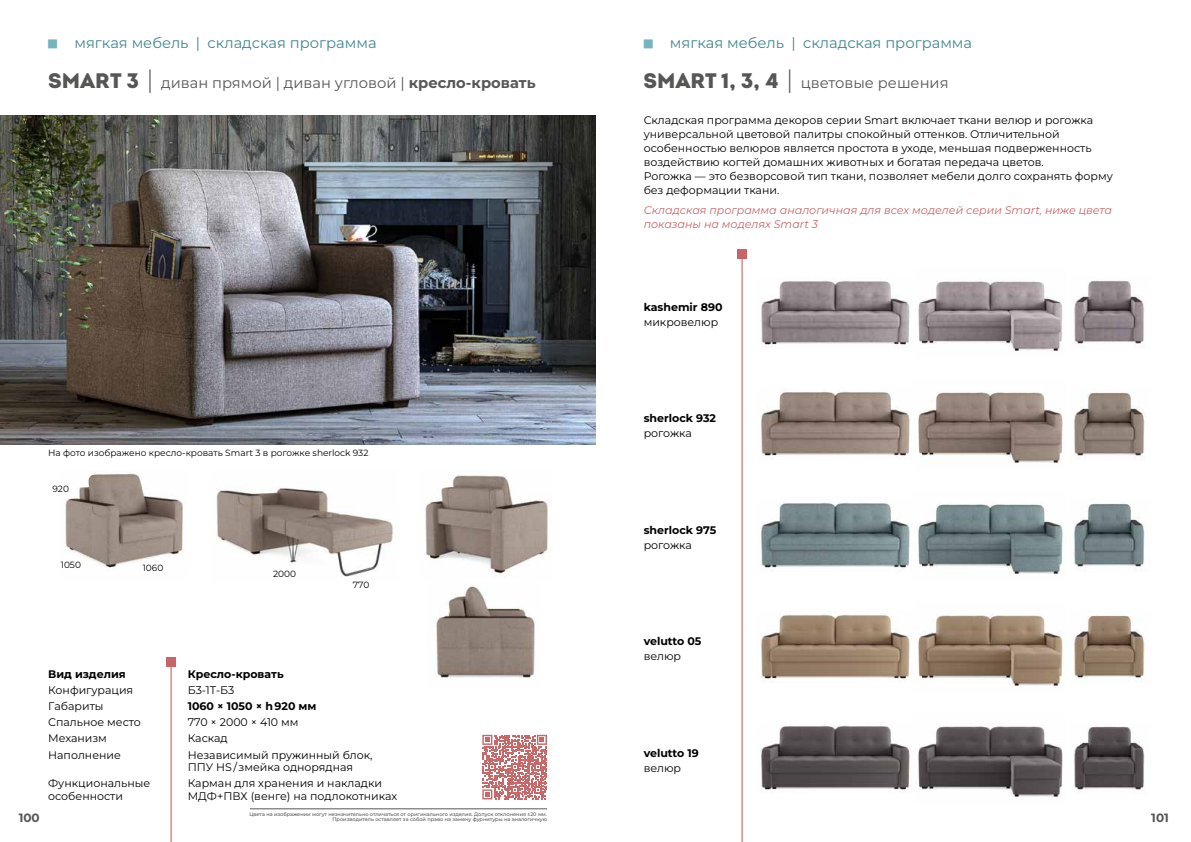
<style>
.page{position:relative;width:1191px;height:842px;background:#fff}
.page>*{position:absolute;margin:0;border:0;box-sizing:border-box;transform-origin:0 0}
.t1{font:14.7px "Montserrat";color:#565655}
.t2{font:14.7px "Montserrat";color:#428692}
.t3{font:700 12px "Montserrat";color:#565655}
.t4{font:11px/16.2px "Montserrat";color:#000}
.t5{font:700 11px "Montserrat";color:#000}
.t6{font:italic 11px/14px "Montserrat";color:#c96567}
.t7{font:9px "Montserrat";color:#000}
.t8{font:500 5px/5.7px "Montserrat";color:#565655;text-align:right}
.s1{font-size:23px;color:#75b4bf}
.s2{font-family:"Intro Demo Black CAPS";font-size:21px}
.s3{font-weight:300;font-size:25px}
.s4{font-weight:700}
</style>
<div class="page">
<img style="left:216px;top:488px;width:178px;height:89px">
<img style="left:64px;top:473px;width:119px;height:95px">
<img style="left:425px;top:475px;width:125px;height:102px">
<img style="left:436px;top:586px;width:100px;height:92px">
<img style="left:0;top:115px;width:595px;height:329px">
<hr style="left:170px;top:662px;width:2px;height:180px;background:#c96567">
<div style="left:166px;top:657px;width:10px;height:10px;background:#c96567"></div>
<hr style="left:741px;top:254px;width:1px;height:588px;background:#c96567">
<div style="left:737px;top:249px;width:9px;height:10px;background:#c96567"></div>
<img style="left:918px;top:503px;width:145px;height:71px">
<img style="left:1074px;top:503px;width:72px;height:68px">
<img style="left:761px;top:501px;width:151px;height:70px">
<img style="left:918px;top:281px;width:145px;height:70px">
<img style="left:1074px;top:280px;width:71px;height:68px">
<img style="left:761px;top:281px;width:149px;height:67px">
<img style="left:916px;top:391px;width:147px;height:72px">
<img style="left:1074px;top:391px;width:71px;height:69px">
<img style="left:761px;top:390px;width:151px;height:68px">
<img style="left:918px;top:614px;width:145px;height:72px">
<img style="left:1073px;top:615px;width:73px;height:67px">
<img style="left:760px;top:613px;width:152px;height:69px">
<img style="left:918px;top:725px;width:145px;height:72px">
<img style="left:1074px;top:726px;width:71px;height:68px">
<img style="left:761px;top:725px;width:150px;height:68px">
<svg style="left:482px;top:735px;width:65px;height:64px"></svg>
<hr style="left:250px;top:808px;width:297px;height:1px;background:#565655">
<h1 class="t2" style="left:46px;top:32px;width:332px"><span class="s1">■</span> мягкая мебель | cкладская программа</h1>
<h1 class="t1" style="left:48px;top:73px;width:489px"><span class="s2">SMART 3</span> <span class="s3">|</span> диван прямой | диван угловой | <span class="s4">кресло-кровать</span></h1>
<p class="t7" style="left:48px;top:446px;width:322px">На фото изображено кресло-кровать Smart 3 в рогожке sherlock 932</p>
<p class="t7" style="left:52px;top:482px;width:18px">920</p>
<p class="t7" style="left:61px;top:558px;width:22px">1050</p>
<p class="t7" style="left:143px;top:562px;width:22px">1060</p>
<p class="t7" style="left:273px;top:567px;width:24px">2000</p>
<p class="t7" style="left:353px;top:578px;width:18px">770</p>
<p class="t5" style="left:48px;top:666px;width:79px">Вид изделия</p>
<p class="t4" style="left:48px;top:681px;width:94px">Конфигурация<br>Габариты<br>Спальное место<br>Механизм<br>Наполнение</p>
<p class="t4" style="left:48px;top:777px;width:103px;line-height:12.5px">Функциональные особенности</p>
<p class="t5" style="left:188px;top:666px;width:97px">Кресло-кровать</p>
<p class="t4" style="left:188px;top:681px;width:48px">Б3-1Т-Б3</p>
<p class="t5" style="left:188px;top:698px;width:130px">1060 × 1050 × h 920 мм</p>
<p class="t4" style="left:188px;top:714px;width:186px">770 × 2000 × 410 мм<br>Каскад<br>Независимый пружинный блок,</p>
<p class="t4" style="left:188px;top:759px;width:196px">ППУ HS / змейка однорядная<br>Карман для хранения и накладки</p>
<p class="t4" style="left:188px;top:787px;width:211px">МДФ+ПВХ (венге) на подлокотниках</p>
<h1 class="t2" style="left:641px;top:32px;width:332px"><span class="s1">■</span> мягкая мебель | cкладская программа</h1>
<h1 class="t1" style="left:643px;top:73px;width:307px"><span class="s2">SMART 1, 3, 4</span> <span class="s3">|</span> цветовые решения</h1>
<p class="t4" style="left:643px;top:113px;width:471px;line-height:14px">Складская программа декоров серии Smart включает ткани велюр и рогожка универсальной цветовой палитры спокойный оттенков. Отличительной особенностью велюров является простота в уходе, меньшая подверженность воздействию когтей домашних животных и богатая передача цветов.<br>Рогожка — это безворсовой тип ткани, позволяет мебели долго сохранять форму без деформации ткани.</p>
<p class="t6" style="left:643px;top:202px;width:470px">Складская программа аналогичная для всех моделей серии Smart, ниже цвета показаны на моделях Smart 3</p>
<p class="t5" style="left:643px;top:299px;width:80px">kashemir 890</p>
<p class="t4" style="left:643px;top:313px;width:76px">микровелюр</p>
<p class="t5" style="left:643px;top:410px;width:74px">sherlock 932</p>
<p class="t4" style="left:643px;top:425px;width:50px">рогожка</p>
<p class="t5" style="left:643px;top:522px;width:74px">sherlock 975</p>
<p class="t4" style="left:643px;top:536px;width:50px">рогожка</p>
<p class="t5" style="left:643px;top:633px;width:59px">velutto 05</p>
<p class="t4" style="left:643px;top:648px;width:39px">велюр</p>
<p class="t5" style="left:643px;top:745px;width:57px">velutto 19</p>
<p class="t4" style="left:643px;top:759px;width:39px">велюр</p>
<p class="t8" style="left:249px;top:811px;width:299px">Цвета на изображении могут незначительно отличаться от оригинального изделия. Допуск отклонения ±20 мм.<br>Производитель оставляет за собой право на замену фурнитуры на аналогичную</p>
<p class="t3" style="left:19px;top:809px;width:23px">100</p>
<p class="t3" style="left:1151px;top:809px;width:19px">101</p>
</div>
